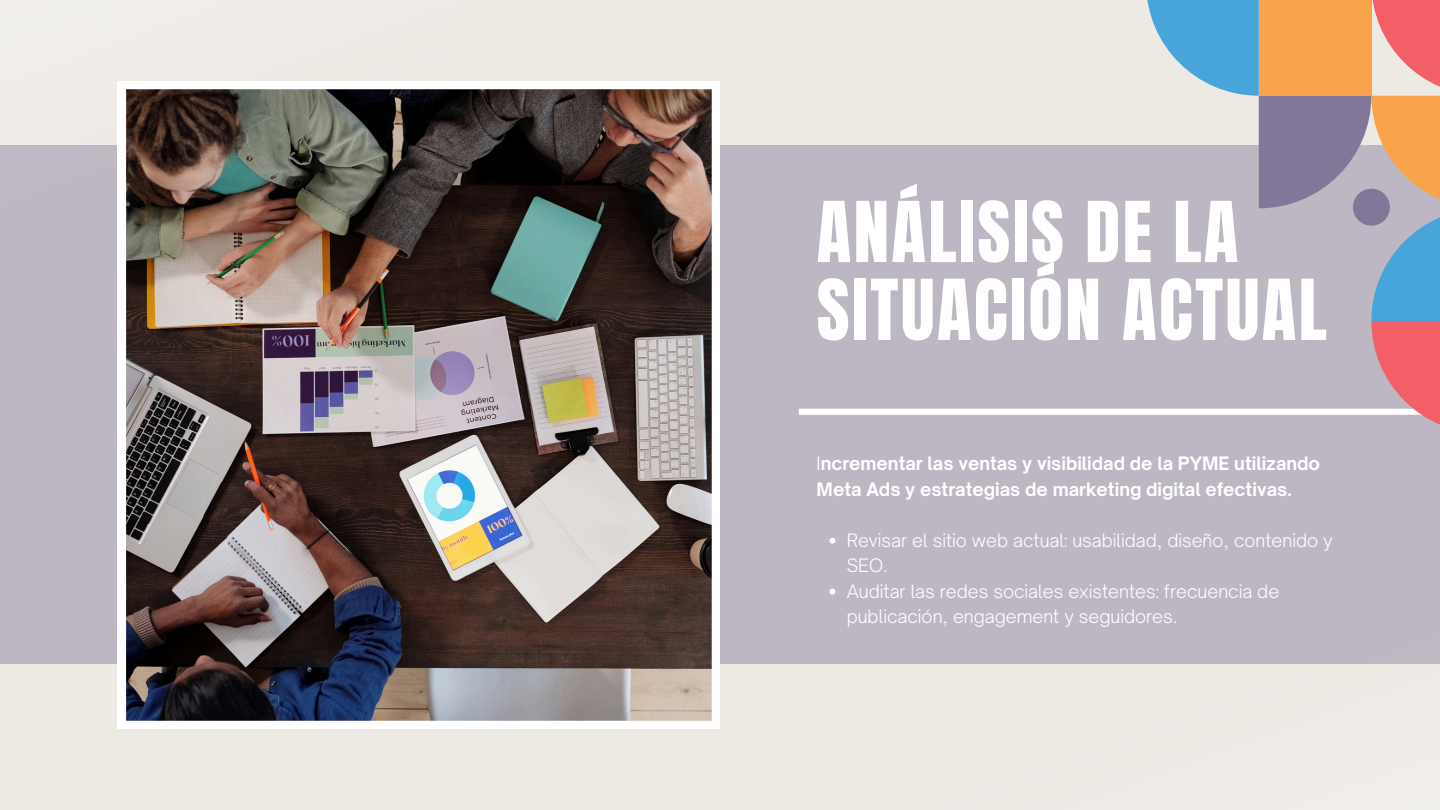
<style>
.page{position:relative;width:1440px;height:810px;background:#edeae4}
.page>*{position:absolute;margin:0;border:0;box-sizing:border-box;transform-origin:0 0}
.t1{font:71.3px/77.9px "Anton";letter-spacing:.03em;color:#fff}
.t2{font:300 17.7px/25.5px "Open Sauce One";color:#fff}
.t3{font:700 17.7px/25.5px "Open Sauce One";color:#fff}
.s1{font-weight:300}
</style>
<div class="page">
<div style="left:0;top:146px;width:1440px;height:518px;background:#bdb7c3"></div>
<svg style="left:829px;top:538px;width:6px;height:6px"></svg>
<svg style="left:829px;top:589px;width:6px;height:6px"></svg>
<img style="left:118px;top:81px;width:602px;height:648px">
<div style="left:799px;top:409px;width:641px;height:6px;background:#fff"></div>
<svg style="left:1146px;top:0;width:294px;height:425px"></svg>
<div style="left:1353px;top:189px;width:37px;height:37px;background:#817799;border-radius:50%"></div>
<p class="t1" style="left:817px;top:194px;width:512px">ANÁLISIS DE LA<br>SITUACIÓN ACTUAL</p>
<h1 class="t3" style="left:817px;top:451px;width:505px"><span class="s1">I</span>ncrementar las ventas y visibilidad de la PYME utilizando<br>Meta Ads y estrategias de marketing digital efectivas.</h1>
<p class="t2" style="left:847px;top:527px;width:488px">Revisar el sitio web actual: usabilidad, diseño, contenido y<br>SEO.</p>
<p class="t2" style="left:847px;top:578px;width:434px">Auditar las redes sociales existentes: frecuencia de publicación, engagement y seguidores.</p>
</div>
